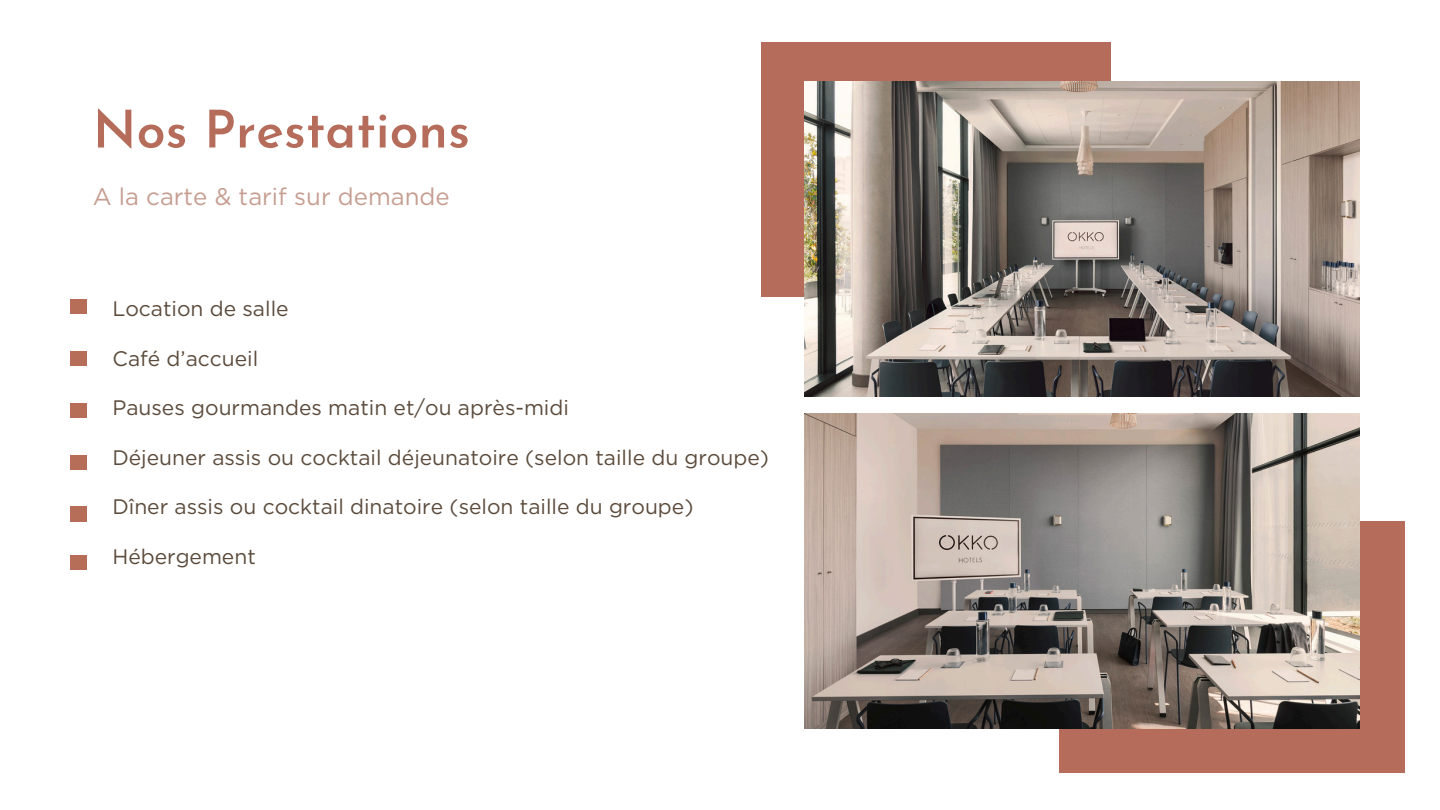
<style>
.page{position:relative;width:1440px;height:810px;background:#fff}
.page>*{position:absolute;margin:0;border:0;box-sizing:border-box;transform-origin:0 0}
.t1{font:600 52px "Josefin Sans";color:#b66c5a}
.t2{font:24px "Gotham";color:#c69e91}
.t3{font:21px "Gotham";color:#5c4b3c}
</style>
<div class="page">
<div style="left:70px;top:299px;width:17px;height:15px;background:#b76e59"></div>
<div style="left:70px;top:351px;width:17px;height:15px;background:#b76e59"></div>
<div style="left:70px;top:403px;width:17px;height:15px;background:#b76e59"></div>
<div style="left:761px;top:42px;width:349px;height:255px;background:#b66c5a"></div>
<img style="left:804px;top:81px;width:555px;height:316px">
<div style="left:1059px;top:521px;width:345px;height:252px;background:#b66c5a"></div>
<img style="left:804px;top:413px;width:555px;height:316px">
<div style="left:70px;top:506px;width:17px;height:15px;background:#b76e59"></div>
<div style="left:70px;top:555px;width:17px;height:15px;background:#b76e59"></div>
<div style="left:70px;top:455px;width:17px;height:15px;background:#b76e59"></div>
<p class="t1" style="left:93px;top:109px;width:379px">Nos Prestations</p>
<p class="t2" style="left:93px;top:182px;width:358px">A la carte &amp; tarif sur demande</p>
<h2 class="t3" style="left:112px;top:296px;width:178px">Location de salle</h2>
<p class="t3" style="left:112px;top:346px;width:147px">Café d’accueil</p>
<p class="t3" style="left:112px;top:395px;width:458px">Pauses gourmandes matin et/ou après-midi</p>
<p class="t3" style="left:112px;top:445px;width:658px">Déjeuner assis ou cocktail déjeunatoire (selon taille du groupe)</p>
<p class="t3" style="left:112px;top:494px;width:583px">Dîner assis ou cocktail dinatoire (selon taille du groupe)</p>
<p class="t3" style="left:112px;top:544px;width:145px">Hébergement</p>
</div>
